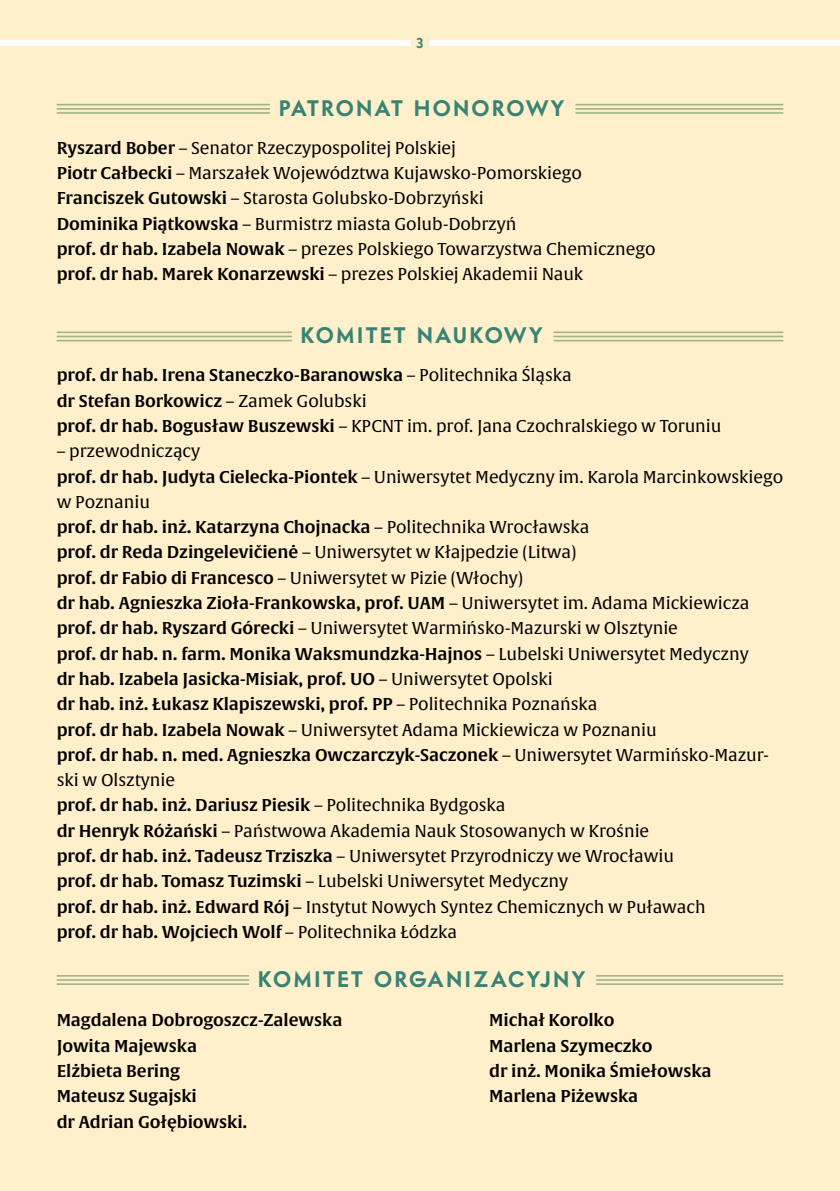
<style>
.page{position:relative;width:840px;height:1191px;background:#fff}
.page>*{position:absolute;margin:0;border:0;box-sizing:border-box;transform-origin:0 0}
.t1{font:700 22px "Intervogue";letter-spacing:.1em;color:#388375}
.t2{font:16.8px/25.2px "Alverata";letter-spacing:-.005em;color:#000}
.t3{font:16.8px/25.2px "Alverata Sb";letter-spacing:-.005em;color:#000}
.t4{font:700 14px "Intervogue";color:#388375}
.s1{font-family:"Alverata Sb"}
.s2{font-family:"Alverata"}
</style>
<div class="page">
<div style="left:0;top:0;width:839px;height:1191px;background:#fff0cb"></div>
<hr style="left:57px;top:104px;width:725px;height:1px;background:#a1b587">
<hr style="left:57px;top:108px;width:725px;height:2px;background:#a1b587">
<hr style="left:57px;top:112px;width:725px;height:2px;background:#a1b587">
<div style="left:270px;top:100px;width:305px;height:36px;background:#fff0cb"></div>
<hr style="left:57px;top:331px;width:725px;height:2px;background:#a1b587">
<hr style="left:57px;top:336px;width:725px;height:1px;background:#a1b587">
<hr style="left:57px;top:340px;width:725px;height:1px;background:#a1b587">
<div style="left:291px;top:328px;width:262px;height:36px;background:#fff0cb"></div>
<hr style="left:57px;top:975px;width:725px;height:1px;background:#a1b587">
<hr style="left:57px;top:979px;width:725px;height:1px;background:#a1b587">
<hr style="left:57px;top:983px;width:725px;height:2px;background:#a1b587">
<div style="left:249px;top:971px;width:346px;height:36px;background:#fff0cb"></div>
<div style="left:0;top:40px;width:839px;height:6px;background:#fff"></div>
<div style="left:410px;top:31px;width:19px;height:36px;background:#fff0cb"></div>
<p class="t4" style="left:416px;top:34px;width:8px">3</p>
<h1 class="t1" style="left:278px;top:94px;width:287px">PATRONAT HONOROWY</h1>
<p class="t2" style="left:57px;top:136px;width:600px"><span class="s1">Ryszard Bober</span> – Senator Rzeczypospolitej Polskiej<br><span class="s1">Piotr Całbecki</span> – Marszałek Województwa Kujawsko-Pomorskiego <span class="s1">Franciszek Gutowski</span> – Starosta Golubsko-Dobrzyński<br><span class="s1">Dominika Piątkowska</span> – Burmistrz miasta Golub-Dobrzyń<br><span class="s1">prof. dr hab. Izabela Nowak</span> – prezes Polskiego Towarzystwa Chemicznego</p>
<p class="t3" style="left:57px;top:262px;width:527px">prof. dr hab. Marek Konarzewski <span class="s2">– prezes Polskiej Akademii Nauk</span></p>
<h1 class="t1" style="left:300px;top:322px;width:243px">KOMITET NAUKOWY</h1>
<p class="t3" style="left:57px;top:363px;width:516px">prof. dr hab. Irena Staneczko-Baranowska <span class="s2">– Politechnika Śląska </span>dr Stefan Borkowicz <span class="s2">– Zamek Golubski</span></p>
<p class="t2" style="left:57px;top:414px;width:665px"><span class="s1">prof. dr hab. Bogusław Buszewski</span> – KPCNT im. prof. Jana Czochralskiego w Toruniu</p>
<p class="t2" style="left:57px;top:439px;width:727px">– przewodniczący<br><span class="s1">prof. dr hab. Judyta Cielecka-Piontek</span> – Uniwersytet Medyczny im. Karola Marcinkowskiego w Poznaniu</p>
<p class="t3" style="left:57px;top:515px;width:534px">prof. dr hab. inż. Katarzyna Chojnacka <span class="s2">– Politechnika Wrocławska</span></p>
<p class="t2" style="left:57px;top:540px;width:521px"><span class="s1">prof. dr Reda Dzingelevičienė</span> – Uniwersytet w Kłajpedzie (Litwa) <span class="s1">prof. dr Fabio di Francesco</span> – Uniwersytet w Pizie (Włochy)</p>
<p class="t3" style="left:57px;top:591px;width:694px">dr hab. Agnieszka Zioła-Frankowska, prof. UAM <span class="s2">– Uniwersytet im. Adama Mickiewicza</span></p>
<p class="t2" style="left:57px;top:616px;width:622px"><span class="s1">prof. dr hab. Ryszard Górecki</span> – Uniwersytet Warmińsko-Mazurski w Olsztynie</p>
<p class="t3" style="left:57px;top:641px;width:693px">prof. dr hab. n. farm. Monika Waksmundzka-Hajnos <span class="s2">– Lubelski Uniwersytet Medyczny </span>dr hab. Izabela Jasicka-Misiak, prof. UO <span class="s2">– Uniwersytet Opolski<br></span>dr hab. inż. Łukasz Klapiszewski, prof. PP <span class="s2">– Politechnika Poznańska</span></p>
<p class="t2" style="left:57px;top:717px;width:601px"><span class="s1">prof. dr hab. Izabela Nowak</span> – Uniwersytet Adama Mickiewicza w Poznaniu</p>
<p class="t3" style="left:57px;top:742px;width:713px">prof. dr hab. n. med. Agnieszka Owczarczyk-Saczonek <span class="s2">– Uniwersytet Warmińsko-Mazur-</span></p>
<p class="t2" style="left:57px;top:768px;width:120px">ski w Olsztynie</p>
<p class="t3" style="left:57px;top:793px;width:450px">prof. dr hab. inż. Dariusz Piesik <span class="s2">– Politechnika Bydgoska</span></p>
<p class="t2" style="left:57px;top:818px;width:650px"><span class="s1">dr Henryk Różański</span> – Państwowa Akademia Nauk Stosowanych w Krośnie<br><span class="s1">prof. dr hab. inż. Tadeusz Trziszka</span> – Uniwersytet Przyrodniczy we Wrocławiu <span class="s1">prof. dr hab. Tomasz Tuzimski</span> – Lubelski Uniwersytet Medyczny<br><span class="s1">prof. dr hab. inż. Edward Rój</span> – Instytut Nowych Syntez Chemicznych w Puławach</p>
<p class="t3" style="left:57px;top:919px;width:401px">prof. dr hab. Wojciech Wolf <span class="s2">– Politechnika Łódzka</span></p>
<h1 class="t1" style="left:258px;top:965px;width:328px">KOMITET ORGANIZACYJNY</h1>
<p class="t3" style="left:57px;top:1008px;width:287px">Magdalena Dobrogoszcz-Zalewska</p>
<p class="t3" style="left:489px;top:1008px;width:127px">Michał Korolko</p>
<p class="t3" style="left:57px;top:1033px;width:142px">Jowita Majewska</p>
<p class="t3" style="left:489px;top:1033px;width:165px">Marlena Szymeczko</p>
<p class="t3" style="left:57px;top:1058px;width:125px">Elżbieta Bering</p>
<p class="t3" style="left:489px;top:1058px;width:224px">dr inż. Monika Śmiełowska</p>
<p class="t3" style="left:57px;top:1084px;width:142px">Mateusz Sugajski</p>
<p class="t3" style="left:489px;top:1084px;width:150px">Marlena Piżewska</p>
<p class="t3" style="left:57px;top:1109px;width:192px">dr Adrian Gołębiowski.</p>
</div>
